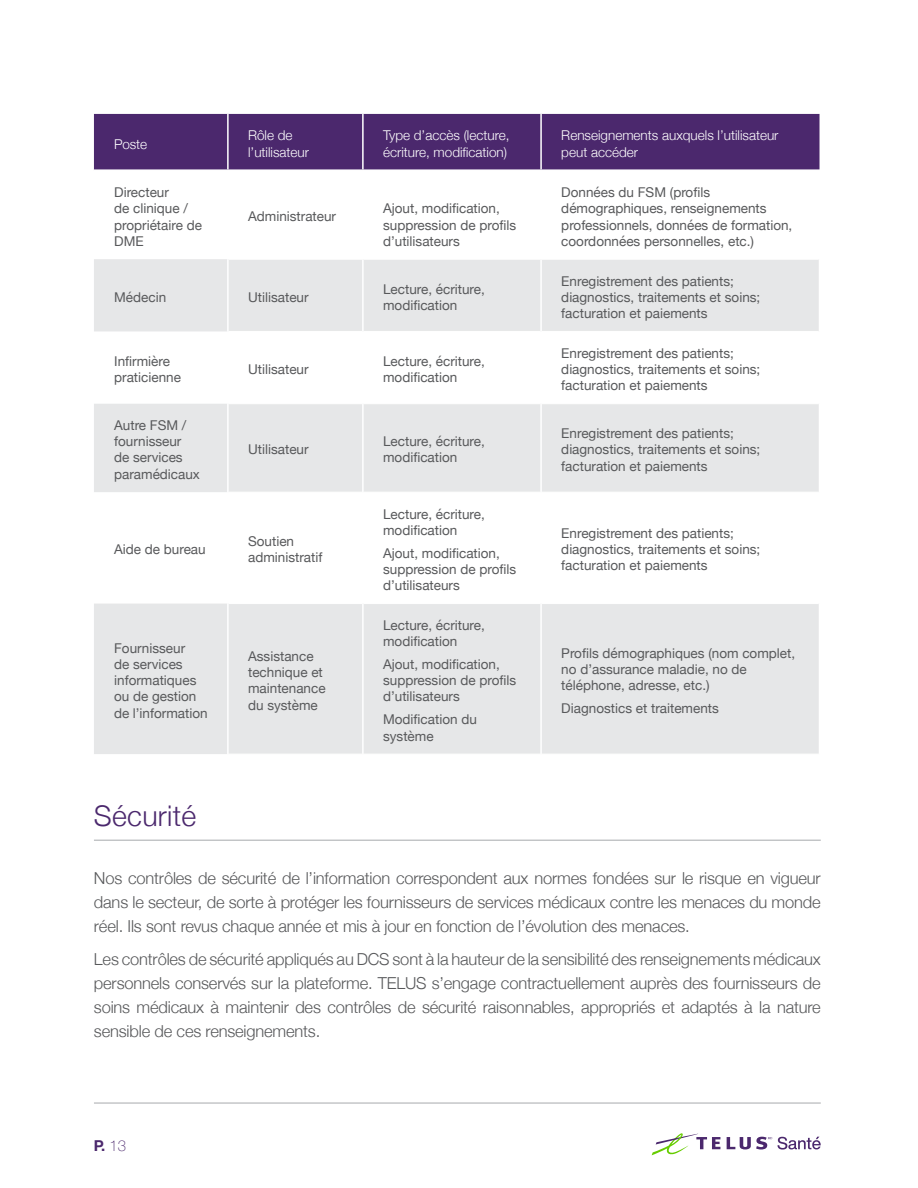
<style>
.page{position:relative;width:918px;height:1188px;background:#fff}
.page>*{position:absolute;margin:0;border:0;box-sizing:border-box;transform-origin:0 0}
.t1{font:300 28.5px "Helvetica Neue";letter-spacing:.01em;color:#4b286d}
.body{font:300 16.5px/24px "Helvetica Neue";letter-spacing:-.01em;color:#58595b;text-align:justify}
.t2{font:700 15px "Helvetica Neue";color:#4b286d}
.table_text_2{font:13.5px/16.2px "Helvetica Neue";color:#58595b}
.t3{font:300 13.5px/16.2px "Helvetica Neue";color:#fff}
.s1{font-weight:100}
</style>
<div class="page">
<hr style="left:94px;top:1103px;width:727px;height:1px;background:#a7a9ac">
<svg style="left:652px;top:1133px;width:68px;height:22px"></svg>
<svg style="left:727px;top:1137px;width:45px;height:13px"></svg>
<svg style="left:778px;top:1137px;width:43px;height:13px"></svg>
<hr style="left:94px;top:840px;width:727px;height:1px;background:#a7a9ac">
<div style="left:94px;top:114px;width:726px;height:55px;background:#4b286d"></div>
<svg style="left:94px;top:259px;width:725px;height:495px;fill:#e6e7e8"></svg>
<hr style="left:227px;top:114px;width:2px;height:55px;background:#fff">
<hr style="left:362px;top:114px;width:2px;height:55px;background:#fff">
<hr style="left:540px;top:114px;width:2px;height:55px;background:#fff">
<hr style="left:229px;top:259px;width:133px;height:1px;background:#fff">
<hr style="left:364px;top:259px;width:176px;height:1px;background:#fff">
<hr style="left:542px;top:259px;width:277px;height:1px;background:#fff">
<hr style="left:229px;top:331px;width:133px;height:1px;background:#fff">
<hr style="left:364px;top:331px;width:176px;height:1px;background:#fff">
<hr style="left:542px;top:331px;width:277px;height:1px;background:#fff">
<hr style="left:229px;top:403px;width:133px;height:1px;background:#fff">
<hr style="left:364px;top:403px;width:176px;height:1px;background:#fff">
<hr style="left:542px;top:403px;width:277px;height:1px;background:#fff">
<hr style="left:229px;top:492px;width:133px;height:1px;background:#fff">
<hr style="left:364px;top:492px;width:176px;height:1px;background:#fff">
<hr style="left:542px;top:492px;width:277px;height:1px;background:#fff">
<hr style="left:229px;top:603px;width:133px;height:1px;background:#fff">
<hr style="left:364px;top:603px;width:176px;height:1px;background:#fff">
<hr style="left:542px;top:603px;width:277px;height:1px;background:#fff">
<hr style="left:227px;top:259px;width:2px;height:72px;background:#fff">
<hr style="left:362px;top:259px;width:2px;height:72px;background:#fff">
<hr style="left:540px;top:259px;width:2px;height:72px;background:#fff">
<hr style="left:227px;top:331px;width:2px;height:73px;background:#fff">
<hr style="left:362px;top:331px;width:2px;height:73px;background:#fff">
<hr style="left:540px;top:331px;width:2px;height:73px;background:#fff">
<hr style="left:227px;top:404px;width:2px;height:88px;background:#fff">
<hr style="left:362px;top:404px;width:2px;height:88px;background:#fff">
<hr style="left:540px;top:404px;width:2px;height:88px;background:#fff">
<hr style="left:227px;top:492px;width:2px;height:112px;background:#fff">
<hr style="left:362px;top:492px;width:2px;height:112px;background:#fff">
<hr style="left:540px;top:492px;width:2px;height:112px;background:#fff">
<hr style="left:227px;top:604px;width:2px;height:150px;background:#fff">
<hr style="left:362px;top:604px;width:2px;height:150px;background:#fff">
<hr style="left:540px;top:604px;width:2px;height:150px;background:#fff">
<p class="t3" style="left:114px;top:135px;width:34px">Poste</p>
<p class="t3" style="left:248px;top:127px;width:62px">Rôle de l’utilisateur</p>
<p class="t3" style="left:383px;top:127px;width:128px">Type d’accès (lecture, écriture, modification)</p>
<p class="t3" style="left:561px;top:127px;width:219px">Renseignements auxquels l’utilisateur peut accéder</p>
<p class="table_text_2" style="left:114px;top:185px;width:89px">Directeur<br>de clinique / propriétaire de<br>DME</p>
<p class="table_text_2" style="left:561px;top:185px;width:233px">Données du FSM (profils démographiques, renseignements professionnels, données de formation, coordonnées personnelles, etc.)</p>
<p class="table_text_2" style="left:248px;top:209px;width:90px">Administrateur</p>
<p class="table_text_2" style="left:383px;top:201px;width:135px">Ajout, modification, suppression de profils d’utilisateurs</p>
<p class="table_text_2" style="left:114px;top:290px;width:54px">Médecin</p>
<p class="table_text_2" style="left:248px;top:290px;width:62px">Utilisateur</p>
<p class="table_text_2" style="left:383px;top:282px;width:103px">Lecture, écriture, modification</p>
<p class="table_text_2" style="left:561px;top:273px;width:201px">Enregistrement des patients; diagnostics, traitements et soins; facturation et paiements</p>
<p class="table_text_2" style="left:114px;top:354px;width:68px">Infirmière praticienne</p>
<p class="table_text_2" style="left:248px;top:362px;width:62px">Utilisateur</p>
<p class="table_text_2" style="left:383px;top:354px;width:103px">Lecture, écriture, modification</p>
<p class="table_text_2" style="left:561px;top:346px;width:201px">Enregistrement des patients; diagnostics, traitements et soins; facturation et paiements</p>
<p class="table_text_2" style="left:114px;top:418px;width:87px">Autre FSM / fournisseur de services paramédicaux</p>
<p class="table_text_2" style="left:248px;top:442px;width:62px">Utilisateur</p>
<p class="table_text_2" style="left:383px;top:434px;width:103px">Lecture, écriture, modification</p>
<p class="table_text_2" style="left:561px;top:426px;width:201px">Enregistrement des patients; diagnostics, traitements et soins; facturation et paiements</p>
<p class="table_text_2" style="left:114px;top:542px;width:93px">Aide de bureau</p>
<p class="table_text_2" style="left:248px;top:534px;width:76px">Soutien administratif</p>
<p class="table_text_2" style="left:114px;top:641px;width:95px">Fournisseur<br>de services informatiques ou de gestion de l’information</p>
<p class="table_text_2" style="left:248px;top:649px;width:79px">Assistance technique et maintenance du système</p>
<p class="t1" style="left:94px;top:793px;width:104px">Sécurité</p>
<p class="table_text_2" style="left:383px;top:506px;width:103px">Lecture, écriture, modification</p>
<p class="table_text_2" style="left:383px;top:546px;width:135px">Ajout, modification, suppression de profils d’utilisateurs</p>
<p class="table_text_2" style="left:383px;top:618px;width:103px">Lecture, écriture, modification</p>
<p class="table_text_2" style="left:383px;top:657px;width:135px">Ajout, modification, suppression de profils d’utilisateurs</p>
<p class="table_text_2" style="left:383px;top:712px;width:95px">Modification du système</p>
<p class="table_text_2" style="left:561px;top:526px;width:201px">Enregistrement des patients; diagnostics, traitements et soins; facturation et paiements</p>
<p class="table_text_2" style="left:561px;top:645px;width:235px">Profils démographiques (nom complet, no d’assurance maladie, no de téléphone, adresse, etc.)</p>
<p class="table_text_2" style="left:561px;top:701px;width:159px">Diagnostics et traitements</p>
<p class="body" style="left:94px;top:865px;width:728px">Nos contrôles de sécurité de l’information correspondent aux normes fondées sur le risque en vigueur dans le secteur, de sorte à protéger les fournisseurs de services médicaux contre les menaces du monde réel. Ils sont revus chaque année et mis à jour en fonction de l’évolution des menaces.</p>
<p class="body" style="left:94px;top:946px;width:728px">Les contrôles de sécurité appliqués au DCS sont à la hauteur de la sensibilité des renseignements médicaux personnels conservés sur la plateforme. TELUS s’engage contractuellement auprès des fournisseurs de soins médicaux à maintenir des contrôles de sécurité raisonnables, appropriés et adaptés à la nature sensible de ces renseignements.</p>
<p class="t2" style="left:94px;top:1136px;width:34px">P. <span class="s1">13</span></p>
</div>
